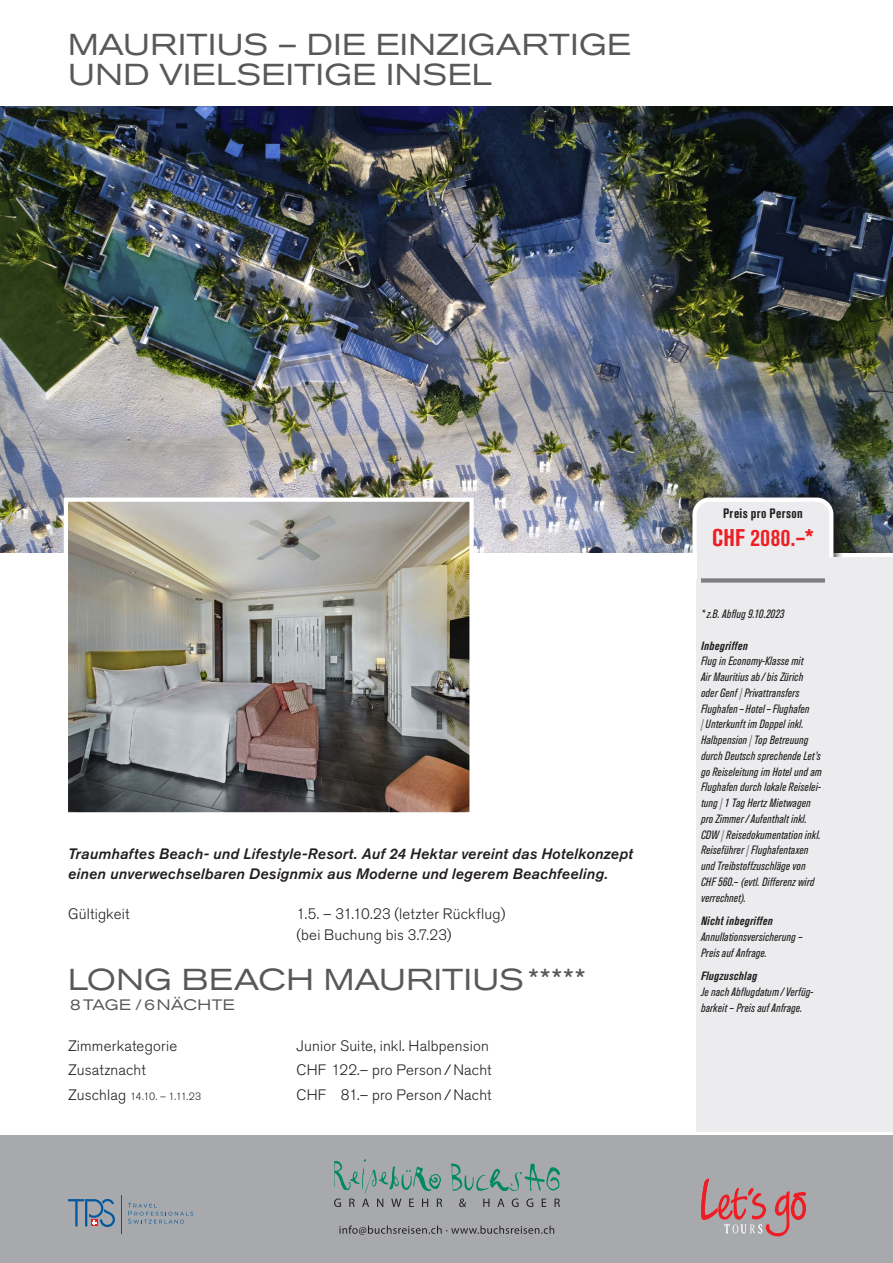
<style>
.page{position:relative;width:893px;height:1263px;background:#fff}
.page>*{position:absolute;margin:0;border:0;box-sizing:border-box;transform-origin:0 0}
.t1{font:expanded 30px/30px "Akzidenz Grotesk BQ";letter-spacing:.015em;color:#57585a}
.t2{font:700 condensed 24px "Akzidenz Grotesk BQ";letter-spacing:.025em;color:#ee1f25}
.t3{font:300 15px/20.2px "Akzidenz Grotesk BQ";letter-spacing:.015em;color:#231f20}
.t4{font:italic 15px/20.2px "Akzidenz Grotesk BQ Med";letter-spacing:.015em;color:#231f20}
.t5{font:expanded 15px "Akzidenz Grotesk BQ";letter-spacing:.02em;color:#57585a}
.t6{font:700 condensed 13.5px "Akzidenz Grotesk BQ";letter-spacing:.025em;color:#231f20}
.t7{font:italic condensed 12px/15.8px "Akzidenz Grotesk BQ";letter-spacing:.025em;color:#231f20}
.t8{font:italic 700 condensed 12px "Akzidenz Grotesk BQ";letter-spacing:.025em;color:#231f20}
.t9{font:300 10.5px "Akzidenz Grotesk BQ";letter-spacing:-.045em;color:#231f20}
.s1{font-size:15px}
.s2{color:#808285}
</style>
<div class="page">
<img style="left:0;top:106px;width:893px;height:447px">
<img style="left:62px;top:495px;width:414px;height:318px">
<div style="left:689px;top:491px;width:155px;height:80px;background:#231f20;opacity:.75"></div>
<svg style="left:690px;top:495px;width:146px;height:62px;background:#dedfe1"></svg>
<div style="left:0;top:1135px;width:893px;height:128px;background:#a8a9ad"></div>
<div style="left:697px;top:557px;width:196px;height:574px;background:#ececee"></div>
<div style="left:701px;top:578px;width:124px;height:5px;background:#7c7e7f"></div>
<div style="left:472px;top:553px;width:225px;height:25px;background:#fff"></div>
<svg style="left:701px;top:1179px;width:105px;height:57px"></svg>
<svg style="left:128px;top:1203px;width:65px;height:20px"></svg>
<svg style="left:68px;top:1199px;width:47px;height:28px"></svg>
<hr style="left:121px;top:1195px;width:1px;height:38px;background:#01589c">
<svg style="left:339px;top:1225px;width:215px;height:10px"></svg>
<svg style="left:459px;top:1198px;width:7px;height:9px"></svg>
<svg style="left:483px;top:1198px;width:6px;height:9px"></svg>
<svg style="left:497px;top:1198px;width:7px;height:9px"></svg>
<svg style="left:512px;top:1198px;width:7px;height:9px"></svg>
<svg style="left:526px;top:1198px;width:7px;height:9px"></svg>
<svg style="left:542px;top:1198px;width:4px;height:9px"></svg>
<svg style="left:554px;top:1198px;width:6px;height:9px"></svg>
<svg style="left:334px;top:1159px;width:108px;height:48px"></svg>
<svg style="left:451px;top:1163px;width:109px;height:29px"></svg>
<h1 class="t1" style="left:68px;top:30px;width:564px">MAURITIUS – DIE EINZIGARTIGE<br>UND VIELSEITIGE INSEL</h1>
<p class="t4" style="left:68px;top:843px;width:566px">Traumhaftes Beach- und Lifestyle-Resort. Auf 24 Hektar vereint das Hotelkonzept einen unverwechselbaren Designmix aus Moderne und legerem Beachfeeling.</p>
<p class="t3" style="left:68px;top:904px;width:63px">Gültigkeit</p>
<p class="t3" style="left:297px;top:904px;width:210px">1.5. – 31.10.23 (letzter Rückflug) (bei Buchung bis 3.7.23)</p>
<h1 class="t1" style="left:68px;top:964px;width:519px">LONG BEACH MAURITIUS *****</h1>
<p class="t5" style="left:70px;top:996px;width:166px">8 TAGE / 6 NÄCHTE</p>
<p class="t3" style="left:68px;top:1035px;width:111px">Zimmerkategorie</p>
<p class="t3" style="left:297px;top:1035px;width:194px">Junior Suite, inkl. Halbpension</p>
<p class="t3" style="left:68px;top:1060px;width:79px">Zusatznacht</p>
<p class="t3" style="left:297px;top:1060px;width:197px">CHF 122.– pro Person / Nacht</p>
<p class="t9" style="left:68px;top:1090px;width:135px"><span class="s1">Zuschlag</span> 14.10. – 1.11.23</p>
<p class="t3" style="left:297px;top:1084px;width:197px">CHF 81.– pro Person / Nacht</p>
<p class="t6" style="left:723px;top:506px;width:81px">Preis pro Person</p>
<h2 class="t2" style="left:712px;top:524px;width:103px">CHF 2080.–*</h2>
<p class="t7" style="left:701px;top:606px;width:85px">*z.B. Abflug 9.10.2023</p>
<p class="t8" style="left:701px;top:639px;width:48px">Inbegriffen</p>
<p class="t7" style="left:701px;top:653px;width:122px">Flug in Economy-Klasse mit<br>Air Mauritius ab/bis Zürich oder Genf <span class="s2">|</span> Privattransfers<br>Flughafen– Hotel–Flughafen<br><span class="s2">|</span> Unterkunft im Doppel inkl.<br>Halbpension <span class="s2">|</span> Top Betreuung durch Deutsch sprechende Let’s go Reiseleitung im Hotel und am<br>Flughafen durch lokale Reiselei&shy;tung <span class="s2">|</span> 1 Tag Hertz Mietwagen pro Zimmer/Aufenthalt inkl.<br>CDW <span class="s2">|</span> Reisedokumentation inkl.<br>Reiseführer <span class="s2">|</span> Flughafentaxen und Treibstoffzuschläge von<br>CHF 560.– (evtl. Differenz wird verrechnet).</p>
<p class="t8" style="left:701px;top:914px;width:73px">Nicht inbegriffen</p>
<p class="t7" style="left:701px;top:929px;width:103px">Annullationsversicherung –<br>Preis auf Anfrage.</p>
<p class="t8" style="left:701px;top:969px;width:58px">Flugzuschlag</p>
<p class="t7" style="left:701px;top:984px;width:114px">Je nach Abflugdatum /Verfüg&shy;barkeit – Preis auf Anfrage.</p>
</div>
